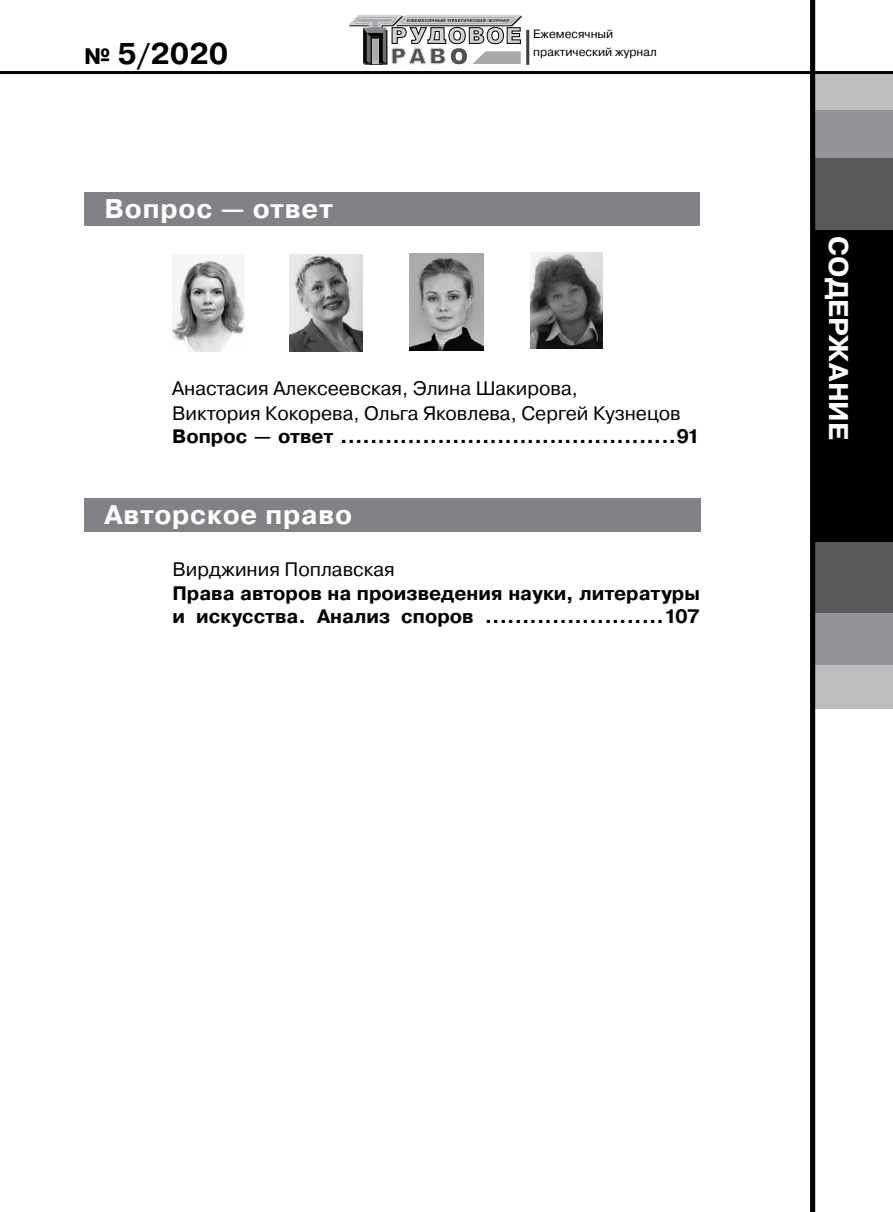
<style>
.page{position:relative;width:893px;height:1212px;background:#fff}
.page>*{position:absolute;margin:0;border:0;box-sizing:border-box;transform-origin:0 0}
.t1{font:700 30px "Pragmatica";color:#000}
.t2{font:700 27px "Pragmatica";letter-spacing:.03em;color:#fff}
.t3{font:700 27px "Pragmatica";color:#fff}
.t4{font:700 19.5px/23.4px "Pragmatica";color:#000}
.t5{font:19.5px/25.2px "Pragmatica";color:#000}
.t6{font:12px/18px "Pragmatica";color:#000}
.s1{font-size:22.5px}
</style>
<div class="page">
<div style="left:813px;top:73px;width:80px;height:636px;background:#bcbec0"></div>
<div style="left:813px;top:111px;width:80px;height:554px;background:#939598"></div>
<div style="left:813px;top:158px;width:80px;height:455px;background:#58595b"></div>
<div style="left:814px;top:231px;width:79px;height:311px;background:#000"></div>
<hr style="left:0;top:71px;width:893px;height:3px;background:#000">
<hr style="left:812px;top:0;width:3px;height:1212px;background:#000">
<hr style="left:810px;top:0;width:3px;height:1212px;background:#000">
<hr style="left:526px;top:30px;width:3px;height:35px;background:#3e3f39">
<svg style="left:348px;top:15px;width:174px;height:50px"></svg>
<div style="left:84px;top:192px;width:616px;height:34px;background:#808285"></div>
<img style="left:290px;top:254px;width:73px;height:97px">
<img style="left:172px;top:259px;width:73px;height:92px">
<img style="left:530px;top:253px;width:72px;height:96px">
<img style="left:410px;top:254px;width:73px;height:96px">
<div style="left:84px;top:497px;width:617px;height:34px;background:#808285"></div>
<h1 class="t1" style="left:84px;top:34px;width:146px"><span class="s1">№</span> 5/2020</h1>
<h2 class="t2" style="left:105px;top:191px;width:230px">Вопрос — ответ</h2>
<p class="t6" style="left:533px;top:25px;width:125px">Ежемесячный практический журнал</p>
<p class="t5" style="left:172px;top:376px;width:510px">Анастасия Алексеевская, Элина Шакирова,<br>Виктория Кокорева, Ольга Яковлева, Сергей Кузнецов</p>
<p class="t4" style="left:172px;top:425px;width:529px">Вопрос — ответ .............................................91</p>
<h2 class="t2" style="left:104px;top:497px;width:249px">Авторское право</h2>
<p class="t5" style="left:172px;top:557px;width:224px">Вирджиния Поплавская</p>
<p class="t4" style="left:172px;top:581px;width:529px">Права авторов на произведения науки, литературы и искусства. Анализ споров ........................107</p>
<h2 class="t3" style="left:856px;top:236px;width:205px;rotate:90deg">СОДЕРЖАНИЕ</h2>
</div>
